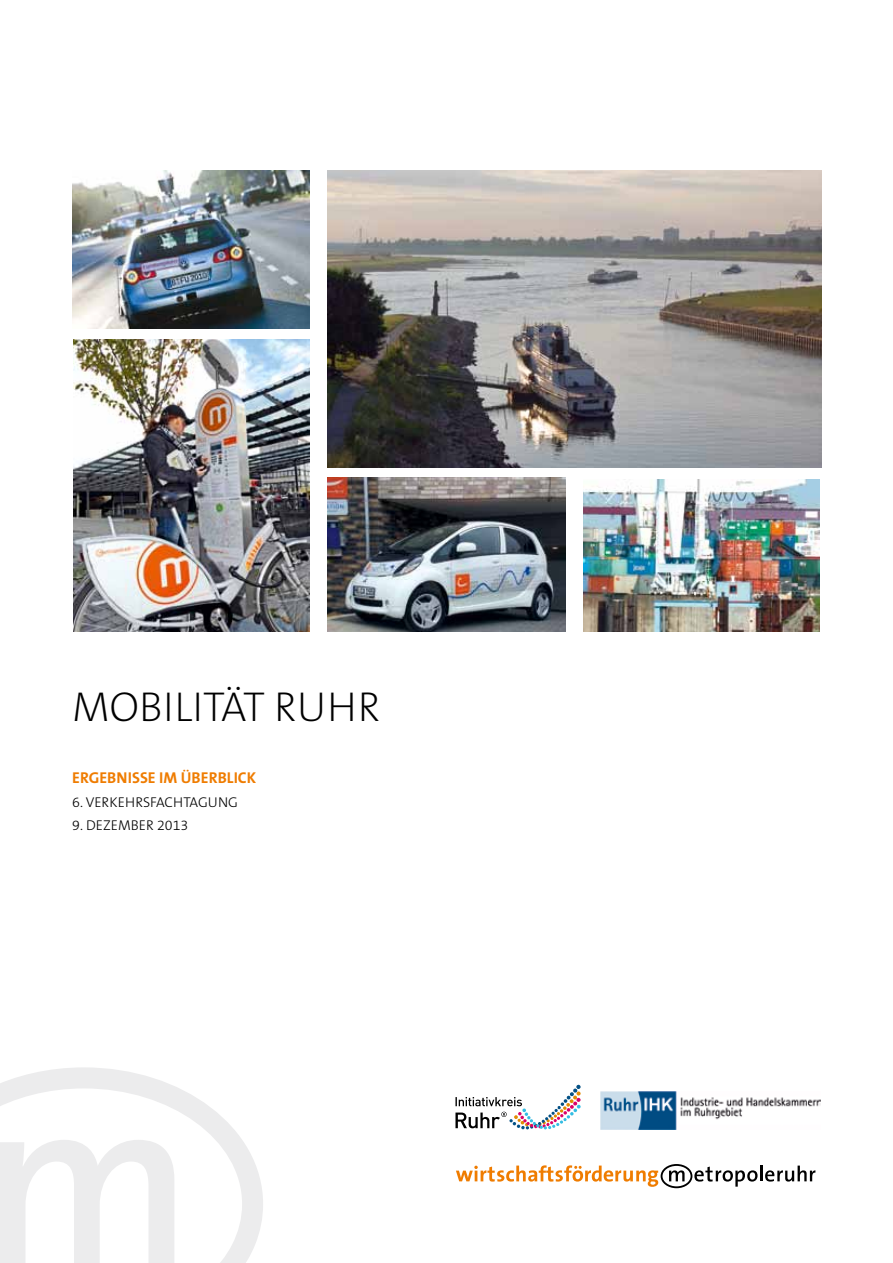
<style>
.page{position:relative;width:893px;height:1263px;background:#fff}
.page>*{position:absolute;margin:0;border:0;box-sizing:border-box;transform-origin:0 0}
.t1{font:200 42px "The Sans B2";letter-spacing:.005em;color:#000}
.t2{font:700 15.75px "The Sans B7";color:#ef7c00}
.t3{font:300 14.25px "The Sans B3";color:#000}
</style>
<div class="page">
<svg style="left:0;top:1067px;width:263px;height:196px"></svg>
<svg style="left:0;top:1140px;width:174px;height:123px"></svg>
<svg style="left:456px;top:1164px;width:359px;height:24px"></svg>
<svg style="left:455px;top:1085px;width:126px;height:44px"></svg>
<img style="left:601px;top:1091px;width:220px;height:38px">
<img style="left:328px;top:478px;width:237px;height:153px">
<img style="left:73px;top:339px;width:237px;height:292px">
<img style="left:328px;top:170px;width:494px;height:298px">
<img style="left:72px;top:170px;width:238px;height:158px">
<img style="left:583px;top:479px;width:236px;height:152px">
<h1 class="t1" style="left:72px;top:685px;width:310px">MOBILITÄT RUHR</h1>
<p class="t2" style="left:72px;top:769px;width:186px">ERGEBNISSE IM ÜBERBLICK</p>
<p class="t3" style="left:72px;top:795px;width:167px">6. VERKEHRSFACHTAGUNG</p>
<p class="t3" style="left:72px;top:818px;width:118px">9. DEZEMBER 2013</p>
</div>
